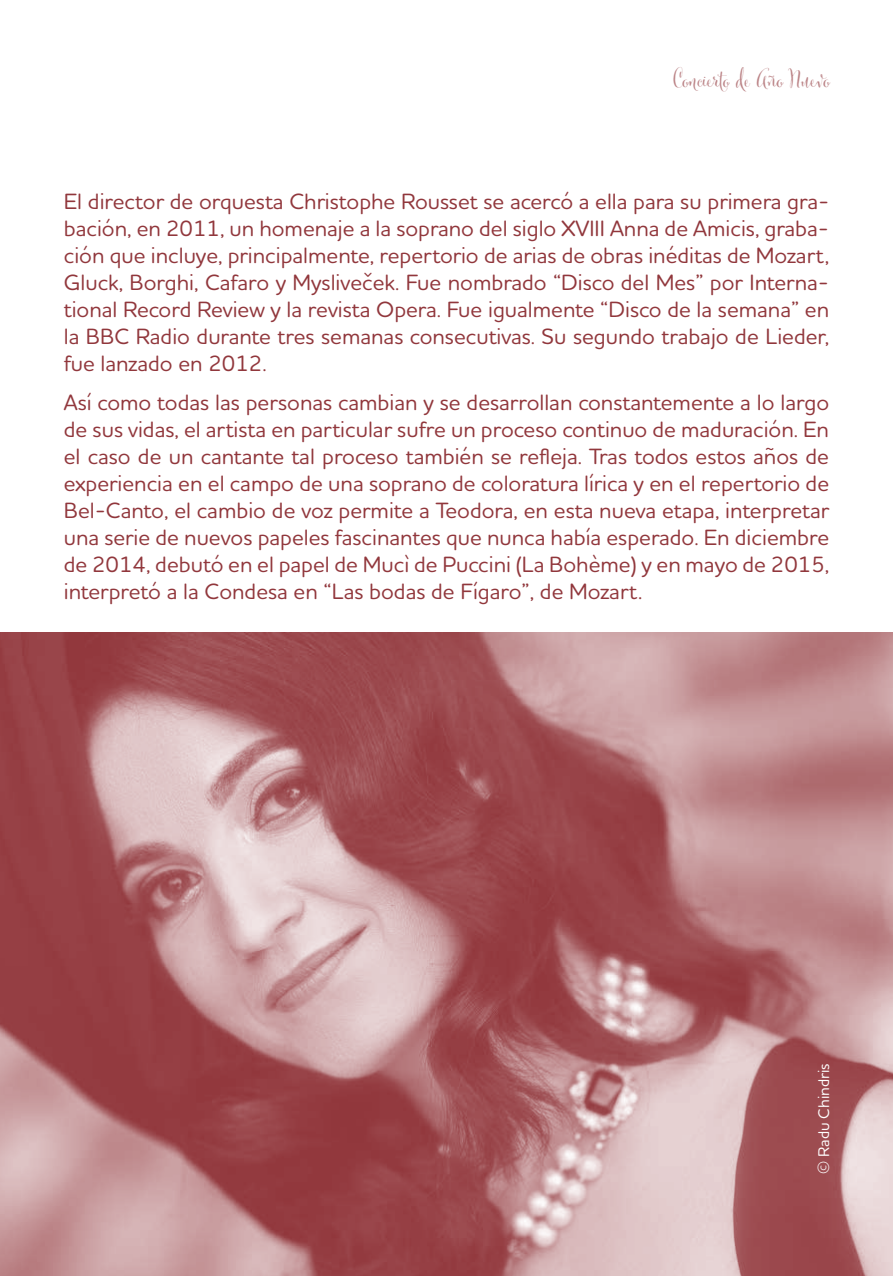
<style>
.page{position:relative;width:893px;height:1276px;background:#fff}
.page>*{position:absolute;margin:0;border:0;box-sizing:border-box;transform-origin:0 0}
.t1{font:27px "Cantoni Pro";color:#bb8386}
.t2{font:500 22.5px/27px "Houschka Rounded";color:#91373c;text-align:justify}
.t3{font:500 15.75px "Houschka Rounded";color:#fff}
</style>
<div class="page">
<img style="left:0;top:632px;width:893px;height:644px">
<p class="t1" style="left:673px;top:62px;width:158px">Concierto de Año Nuevo</p>
<p class="t2" style="left:64px;top:187px;width:767px">El director de orquesta Christophe Rousset se acercó a ella para su primera gra&shy;bación, en 2011, un homenaje a la soprano del siglo XVIII Anna de Amicis, graba&shy;ción que incluye, principalmente, repertorio de arias de obras inéditas de Mozart, Gluck, Borghi, Cafaro y Mysliveček. Fue nombrado “Disco del Mes” por Interna&shy;tional Record Review y la revista Opera. Fue igualmente “Disco de la semana” en la BBC Radio durante tres semanas consecutivas. Su segundo trabajo de Lieder, fue lanzado en 2012.</p>
<p class="t2" style="left:64px;top:388px;width:767px">Así como todas las personas cambian y se desarrollan constantemente a lo largo de sus vidas, el artista en particular sufre un proceso continuo de maduración. En el caso de un cantante tal proceso también se refleja. Tras todos estos años de experiencia en el campo de una soprano de coloratura lírica y en el repertorio de Bel-Canto, el cambio de voz permite a Teodora, en esta nueva etapa, interpretar una serie de nuevos papeles fascinantes que nunca había esperado. En diciembre de 2014, debutó en el papel de Mucì de Puccini (La Bohème) y en mayo de 2015, interpretó a la Condesa en “Las bodas de Fígaro”, de Mozart.</p>
<p class="t3" style="left:813px;top:1174px;width:112px;rotate:-90deg">© Radu Chindris</p>
</div>
